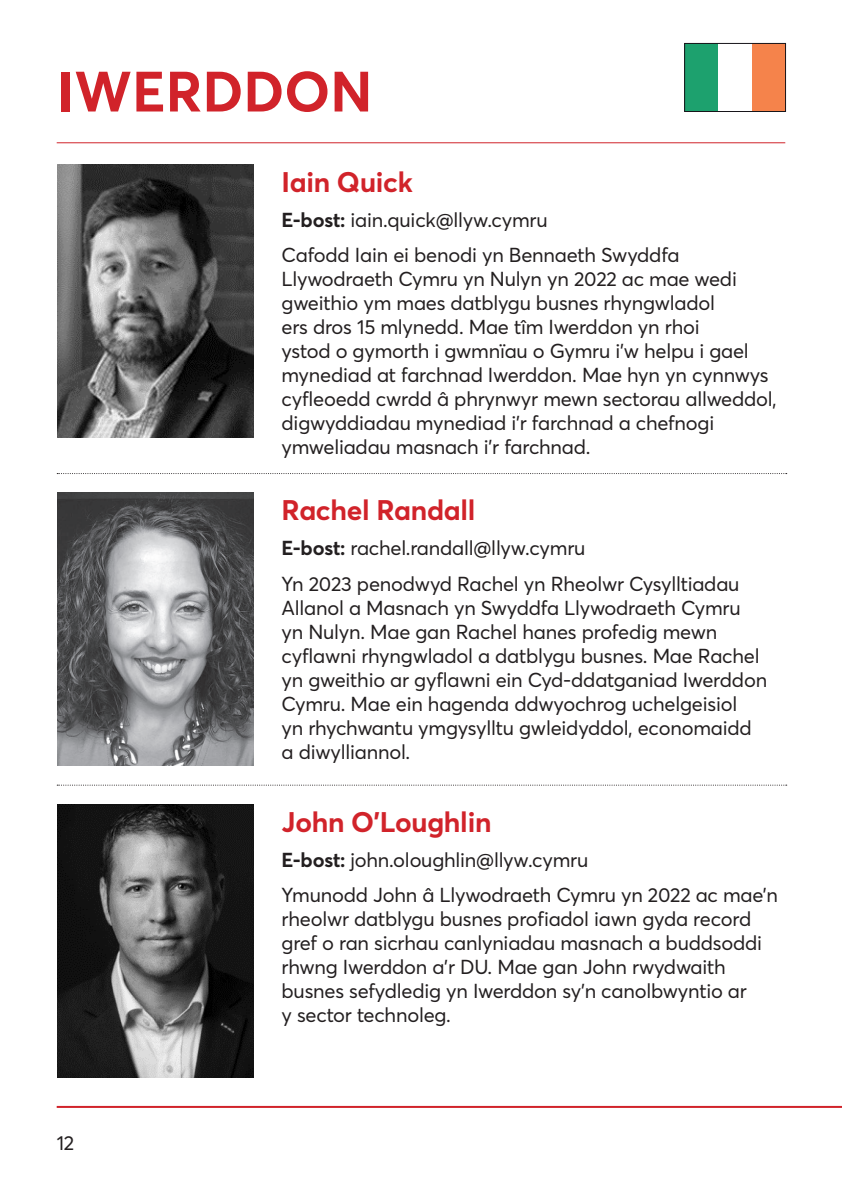
<style>
.page{position:relative;width:842px;height:1191px;background:#fff}
.page>*{position:absolute;margin:0;border:0;box-sizing:border-box;transform-origin:0 0}
.t1{font:700 56px "Averta";color:#d1232a}
.Name{font:700 28px "Averta";letter-spacing:-.01em;color:#d1232a}
.Body_Copy{font:20px/24px "Averta";letter-spacing:-.01em;color:#231f20}
.s1{font-weight:700}
</style>
<div class="page">
<hr style="left:57px;top:1106px;width:785px;height:2px;background:#d1232a">
<hr style="left:57px;top:142px;width:728px;height:1px;background:#d1232a">
<img style="left:57px;top:164px;width:196px;height:273px">
<img style="left:57px;top:493px;width:196px;height:273px">
<img style="left:57px;top:804px;width:196px;height:273px">
<svg style="left:57px;top:473px;width:730px;height:1px"></svg>
<svg style="left:57px;top:784px;width:730px;height:1px"></svg>
<svg style="left:684px;top:43px;width:102px;height:69px"></svg>
<p class="t1" style="left:57px;top:52px;width:317px">IWERDDON</p>
<p class="Name" style="left:282px;top:162px;width:133px">Iain Quick</p>
<p class="Body_Copy" style="left:282px;top:207px;width:268px"><span class="s1">E-bost:</span> iain.quick@llyw.cymru</p>
<p class="Body_Copy" style="left:282px;top:242px;width:496px">Cafodd Iain ei benodi yn Bennaeth Swyddfa Llywodraeth Cymru yn Nulyn yn 2022 ac mae wedi gweithio ym maes datblygu busnes rhyngwladol<br>ers dros 15 mlynedd. Mae tîm Iwerddon yn rhoi<br>ystod o gymorth i gwmnïau o Gymru i’w helpu i gael mynediad at farchnad Iwerddon. Mae hyn yn cynnwys cyfleoedd cwrdd â phrynwyr mewn sectorau allweddol, digwyddiadau mynediad i’r farchnad a chefnogi ymweliadau masnach i’r farchnad.</p>
<p class="Name" style="left:282px;top:490px;width:195px">Rachel Randall</p>
<p class="Body_Copy" style="left:282px;top:535px;width:305px"><span class="s1">E-bost:</span> rachel.randall@llyw.cymru</p>
<p class="Body_Copy" style="left:282px;top:571px;width:487px">Yn 2023 penodwyd Rachel yn Rheolwr Cysylltiadau Allanol a Masnach yn Swyddfa Llywodraeth Cymru yn Nulyn. Mae gan Rachel hanes profedig mewn cyflawni rhyngwladol a datblygu busnes. Mae Rachel yn gweithio ar gyflawni ein Cyd-ddatganiad Iwerddon Cymru. Mae ein hagenda ddwyochrog uchelgeisiol<br>yn rhychwantu ymgysylltu gwleidyddol, economaidd a diwylliannol.</p>
<p class="Body_Copy" style="left:57px;top:1130px;width:19px">12</p>
<p class="Name" style="left:282px;top:802px;width:211px">John O’Loughlin</p>
<p class="Body_Copy" style="left:282px;top:847px;width:308px"><span class="s1">E-bost:</span> john.oloughlin@llyw.cymru</p>
<p class="Body_Copy" style="left:282px;top:882px;width:498px">Ymunodd John â Llywodraeth Cymru yn 2022 ac mae’n rheolwr datblygu busnes profiadol iawn gyda record gref o ran sicrhau canlyniadau masnach a buddsoddi rhwng Iwerddon a’r DU. Mae gan John rwydwaith busnes sefydledig yn Iwerddon sy’n canolbwyntio ar<br>y sector technoleg.</p>
</div>
